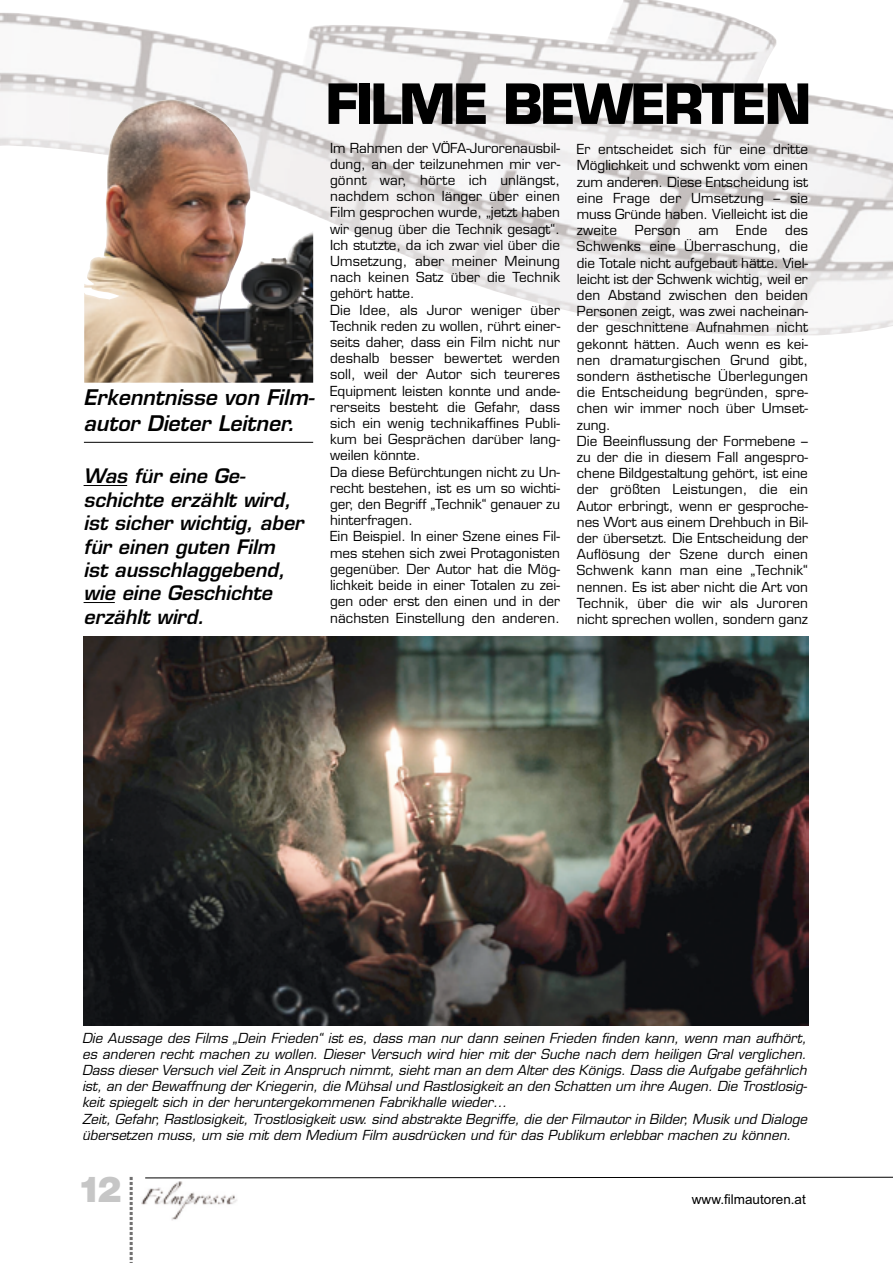
<style>
.page{position:relative;width:893px;height:1263px;background:#fff}
.page>*{position:absolute;margin:0;border:0;box-sizing:border-box;transform-origin:0 0}
.t1{font:700 54px "Eurostile LT Std";letter-spacing:-.055em;color:#000}
.t2{font:900 36px "Helvetica Neue LT Std";color:#c6c6c6}
.t3{font:italic 600 21px/25.2px "Eurostile LT Std";color:#000}
.t4{font:italic 600 19.5px/23.4px "Eurostile LT Std";color:#000}
.t5{font:900 15px "Helvetica Neue LT Std";color:#706f6f}
.t6{font:13.5px/16.2px "Eurostile LT Std";color:#000}
.t7{font:italic 13.5px/16.2px "Eurostile LT Std";color:#000}
.t8{font:13.5px "Arial";color:#000}
</style>
<div class="page">
<img style="left:0;top:0;width:893px;height:336px">
<img style="left:84px;top:636px;width:724px;height:389px">
<img style="left:84px;top:99px;width:229px;height:284px">
<hr style="left:84px;top:442px;width:229px;height:1px;background:#000">
<hr style="left:84px;top:485px;width:43px;height:1px;background:#000">
<hr style="left:84px;top:602px;width:31px;height:1px;background:#000">
<img style="left:141px;top:1178px;width:97px;height:43px">
<svg style="left:145px;top:1176px;width:748px;height:2px"></svg>
<h3 class="t3" style="left:84px;top:385px;width:233px">Erkenntnisse von Film&shy;autor Dieter Leitner.</h3>
<h3 class="t4" style="left:84px;top:465px;width:221px">Was für eine Ge&shy;schichte erzählt wird, ist sicher wichtig, aber für einen guten Film ist ausschlaggebend, wie eine Geschichte erzählt wird.</h3>
<h1 class="t1" style="left:326px;top:71px;width:487px">FILME BEWERTEN</h1>
<p class="t6" style="left:330px;top:140px;width:232px">Im Rahmen der VÖFA-Jurorenausbil&shy;dung, an der teilzunehmen mir ver&shy;gönnt war, hörte ich unlängst, nachdem schon länger über einen<br>Film gesprochen wurde, „jetzt haben wir genug über die Technik gesagt“.<br>Ich stutzte, da ich zwar viel über die<br>Umsetzung, aber meiner Meinung nach keinen Satz über die Technik gehört hatte.<br>Die Idee, als Juror weniger über<br>Technik reden zu wollen, rührt einer&shy;seits daher, dass ein Film nicht nur deshalb besser bewertet werden soll, weil der Autor sich teureres<br>Equipment leisten konnte und ande&shy;rerseits besteht die Gefahr, dass sich ein wenig technikaffines Publi&shy;kum bei Gesprächen darüber lang&shy;weilen könnte.<br>Da diese Befürchtungen nicht zu Un&shy;recht bestehen, ist es um so wichti&shy;ger, den Begriff „Technik“ genauer zu hinterfragen.<br>Ein Beispiel. In einer Szene eines Fil&shy;mes stehen sich zwei Protagonisten gegenüber. Der Autor hat die Mög&shy;lichkeit beide in einer Totalen zu zei&shy;gen oder erst den einen und in der nächsten Einstellung den anderen.</p>
<p class="t6" style="left:577px;top:141px;width:233px;text-align:justify">Er entscheidet sich für eine dritte Möglichkeit und schwenkt vom einen zum anderen. Diese Entscheidung ist eine Frage der Umsetzung – sie muss Gründe haben. Vielleicht ist die zweite</p>
<p class="t6" style="left:577px;top:222px;width:233px;text-indent:208px">des<br>Schwenks eine Überraschung, die die Totale nicht aufgebaut hätte. Viel&shy;leicht ist der Schwenk wichtig, weil er den Abstand zwischen den beiden<br>Personen zeigt, was zwei nacheinan&shy;der geschnittene Aufnahmen nicht gekonnt hätten. Auch wenn es kei&shy;nen dramaturgischen Grund gibt, sondern ästhetische Überlegungen die Entscheidung begründen, spre&shy;chen wir immer noch über Umset&shy;zung.<br>Die Beeinflussung der Formebene – zu der die in diesem Fall angespro&shy;chene Bildgestaltung gehört, ist eine der größten Leistungen, die ein<br>Autor erbringt, wenn er gesproche&shy;nes Wort aus einem Drehbuch in Bil&shy;der übersetzt. Die Entscheidung der<br>Auflösung der Szene durch einen<br>Schwenk kann man eine „Technik“ nennen. Es ist aber nicht die Art von<br>Technik, über die wir als Juroren nicht sprechen wollen, sondern ganz</p>
<p class="t6" style="left:635px;top:222px;width:47px">Person</p>
<p class="t6" style="left:698px;top:222px;width:22px">am</p>
<p class="t6" style="left:736px;top:222px;width:33px">Ende</p>
<p class="t7" style="left:82px;top:1030px;width:727px">Die Aussage des Films „Dein Frieden“ ist es, dass man nur dann seinen Frieden finden kann, wenn man aufhört, es anderen recht machen zu wollen. Dieser Versuch wird hier mit der Suche nach dem heiligen Gral verglichen.<br>Dass dieser Versuch viel Zeit in Anspruch nimmt, sieht man an dem Alter des Königs. Dass die Aufgabe gefährlich ist, an der Bewaffnung der Kriegerin, die Mühsal und Rastlosigkeit an den Schatten um ihre Augen. Die Trostlosig&shy;keit spiegelt sich in der heruntergekommenen Fabrikhalle wieder…<br>Zeit, Gefahr, Rastlosigkeit, Trostlosigkeit usw. sind abstrakte Begriffe, die der Filmautor in Bilder, Musik und Dialoge übersetzen muss, um sie mit dem Medium Film ausdrücken und für das Publikum erlebbar machen zu können.</p>
<h2 class="t2" style="left:78px;top:1167px;width:45px">12</h2>
<p class="t5" style="left:118px;top:1261px;width:87px;rotate:-90deg">.................</p>
<p class="t8" style="left:692px;top:1190px;width:116px">www.filmautoren.at</p>
</div>
